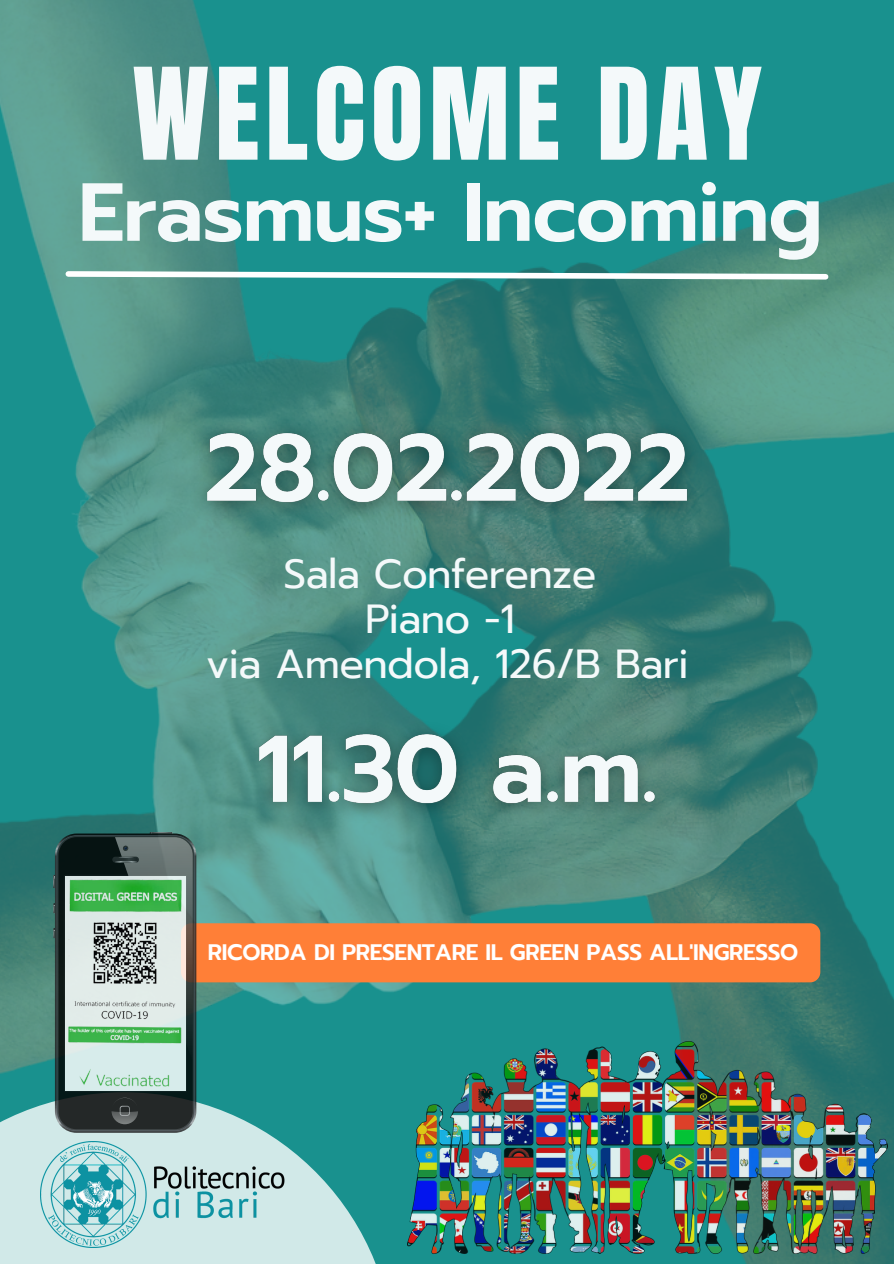
<style>
.page{position:relative;width:894px;height:1264px;background:#fff}
.page>*{position:absolute;margin:0;border:0;box-sizing:border-box;transform-origin:0 0}
.t1{font:108.15px "Anton";letter-spacing:.05em;color:#f4f9fa}
.t2{font:600 82.2px "Prompt";letter-spacing:-.015em;color:#f4f9fa}
.t3{font:40.5px "Prompt";letter-spacing:-.015em;color:#f4f9fa}
.t4{font:600 22.35px "Prompt";letter-spacing:-.015em;color:#fff}
</style>
<div class="page">
<img style="left:0;top:0;width:893px;height:1263px">
<svg style="left:0;top:1092px;width:394px;height:171px;background:#80c2c0"></svg>
<div style="left:181px;top:923px;width:639px;height:59px;background:#ff7f37;border-radius:10px"></div>
<img style="left:407px;top:1027px;width:480px;height:236px">
<img style="left:41px;top:1141px;width:243px;height:105px">
<svg style="left:53px;top:874px;width:5px;height:14px"></svg>
<svg style="left:53px;top:875px;width:1px;height:13px"></svg>
<svg style="left:55px;top:833px;width:141px;height:299px;background:#384344"></svg>
<svg style="left:58px;top:837px;width:135px;height:292px;background:#17201f"></svg>
<div style="left:112px;top:856px;width:27px;height:6px;background:#1f2c2c;border-radius:3px"></div>
<div style="left:65px;top:876px;width:120px;height:214px;background:#ddebe8"></div>
<svg style="left:114px;top:832px;width:79px;height:230px;background:#6b7673"></svg>
<svg style="left:111px;top:1097px;width:27px;height:27px"></svg>
<img style="left:69px;top:879px;width:113px;height:215px">
<svg style="left:63px;top:268px;width:768px;height:14px"></svg>
<img style="left:178px;top:374px;width:536px;height:197px">
<img style="left:231px;top:676px;width:450px;height:194px">
<p class="t1" style="left:132px;top:37px;width:631px">WELCOME DAY</p>
<p class="t2" style="left:78px;top:151px;width:746px">Erasmus+ Incoming</p>
<p class="t3" style="left:283px;top:544px;width:314px">Sala Conferenze</p>
<p class="t3" style="left:365px;top:589px;width:151px">Piano -1</p>
<p class="t3" style="left:206px;top:634px;width:484px">via Amendola, 126/B Bari</p>
<p class="t4" style="left:208px;top:936px;width:592px">RICORDA DI PRESENTARE IL GREEN PASS ALL'INGRESSO</p>
</div>
